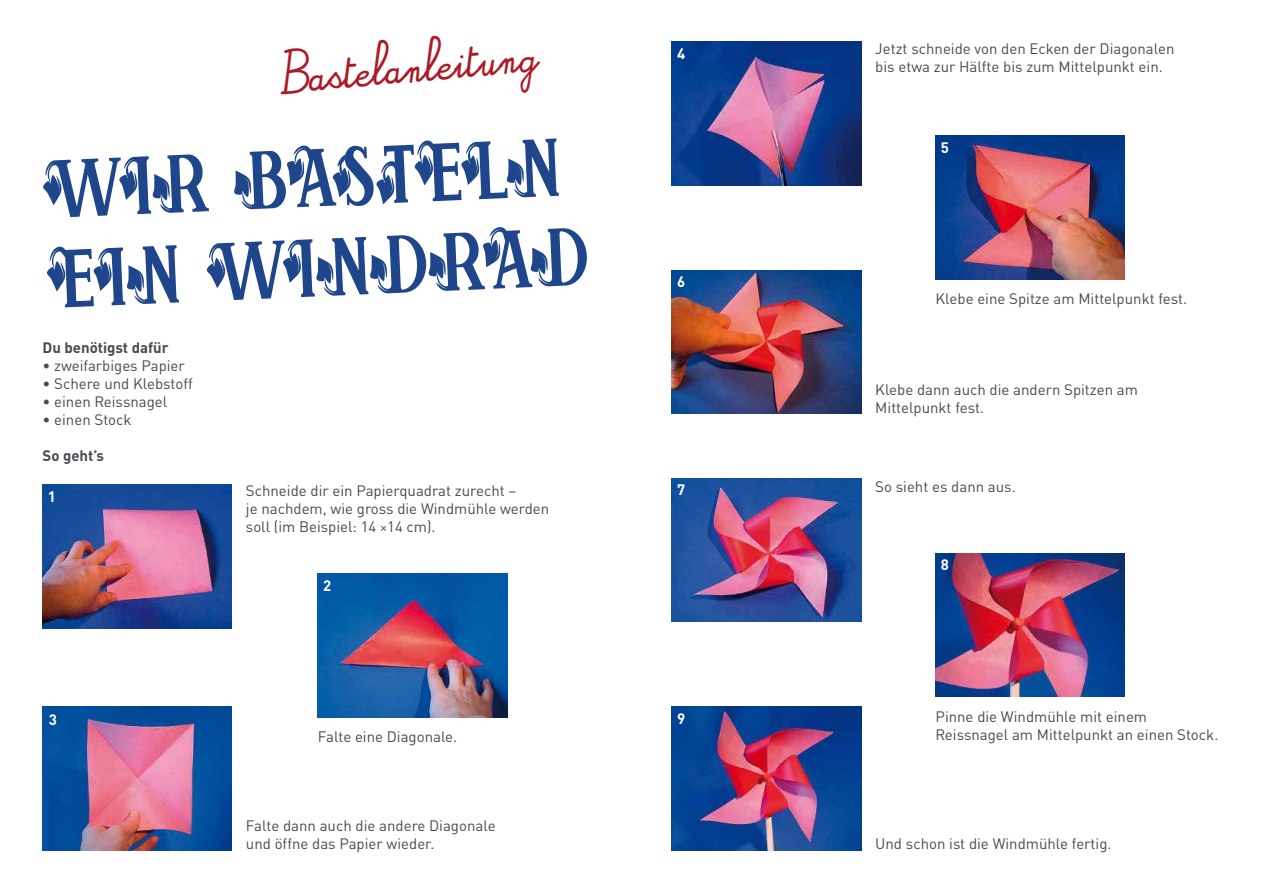
<style>
.page{position:relative;width:1263px;height:893px;background:#fff}
.page>*{position:absolute;margin:0;border:0;box-sizing:border-box;transform-origin:0 0}
.t1{font:97.5px/89.8px "Bloom";color:#1f468a}
.t2{font:30px "Alamain";color:#ad1a27}
.t3{font:15px/18px "DIN Pro";color:#494a52}
.t4{font:700 15px "DIN Pro";color:#494a52}
.t5{font:700 15px "DIN Pro";color:#fff}
.s1{font-size:13.5px}
</style>
<div class="page">
<img style="left:43px;top:485px;width:189px;height:143px">
<img style="left:318px;top:574px;width:189px;height:143px">
<img style="left:43px;top:707px;width:189px;height:143px">
<img style="left:672px;top:42px;width:189px;height:143px">
<img style="left:935px;top:136px;width:190px;height:143px">
<img style="left:672px;top:270px;width:189px;height:143px">
<img style="left:672px;top:478px;width:189px;height:144px">
<img style="left:935px;top:553px;width:190px;height:144px">
<img style="left:672px;top:707px;width:189px;height:143px">
<h2 class="t2" style="left:278px;top:66px;width:261px;rotate:-5deg">Bastelanleitung</h2>
<h1 class="t1" style="left:41px;top:148px;width:544px;rotate:-3deg">Wir basteln ein Windrad</h1>
<p class="t4" style="left:43px;top:335px;width:128px">Du benötigst dafür</p>
<p class="t3" style="left:43px;top:355px;width:144px">• zweifarbiges Papier</p>
<p class="t3" style="left:43px;top:373px;width:152px">• Schere und Klebstoff</p>
<p class="t3" style="left:43px;top:391px;width:126px">• einen Reissnagel</p>
<p class="t3" style="left:43px;top:409px;width:91px">• einen Stock</p>
<p class="t4" style="left:43px;top:443px;width:63px">So geht’s</p>
<p class="t5" style="left:48px;top:484px;width:10px">1</p>
<p class="t5" style="left:49px;top:707px;width:10px">3</p>
<p class="t3" style="left:246px;top:480px;width:305px">Schneide dir ein Papierquadrat zurecht –<br>je nachdem, wie gross die Windmühle werden soll (im Beispiel: 14 <span class="s1">×</span>14 cm).</p>
<p class="t5" style="left:323px;top:573px;width:10px">2</p>
<p class="t3" style="left:318px;top:726px;width:141px">Falte eine Diagonale.</p>
<p class="t3" style="left:246px;top:815px;width:251px">Falte dann auch die andere Diagonale und öffne das Papier wieder.</p>
<p class="t5" style="left:677px;top:41px;width:10px">4</p>
<p class="t5" style="left:677px;top:269px;width:10px">6</p>
<p class="t5" style="left:677px;top:477px;width:10px">7</p>
<p class="t5" style="left:677px;top:706px;width:10px">9</p>
<p class="t3" style="left:875px;top:38px;width:301px">Jetzt schneide von den Ecken der Diagonalen bis etwa zur Hälfte bis zum Mittelpunkt ein.</p>
<p class="t5" style="left:941px;top:135px;width:10px">5</p>
<p class="t3" style="left:935px;top:288px;width:253px">Klebe eine Spitze am Mittelpunkt fest.</p>
<p class="t3" style="left:875px;top:379px;width:264px">Klebe dann auch die andern Spitzen am<br>Mittelpunkt fest.</p>
<p class="t3" style="left:875px;top:476px;width:142px">So sieht es dann aus.</p>
<p class="t5" style="left:941px;top:552px;width:10px">8</p>
<p class="t3" style="left:935px;top:706px;width:284px">Pinne die Windmühle mit einem<br>Reissnagel am Mittelpunkt an einen Stock.</p>
<p class="t3" style="left:875px;top:833px;width:238px">Und schon ist die Windmühle fertig.</p>
</div>
